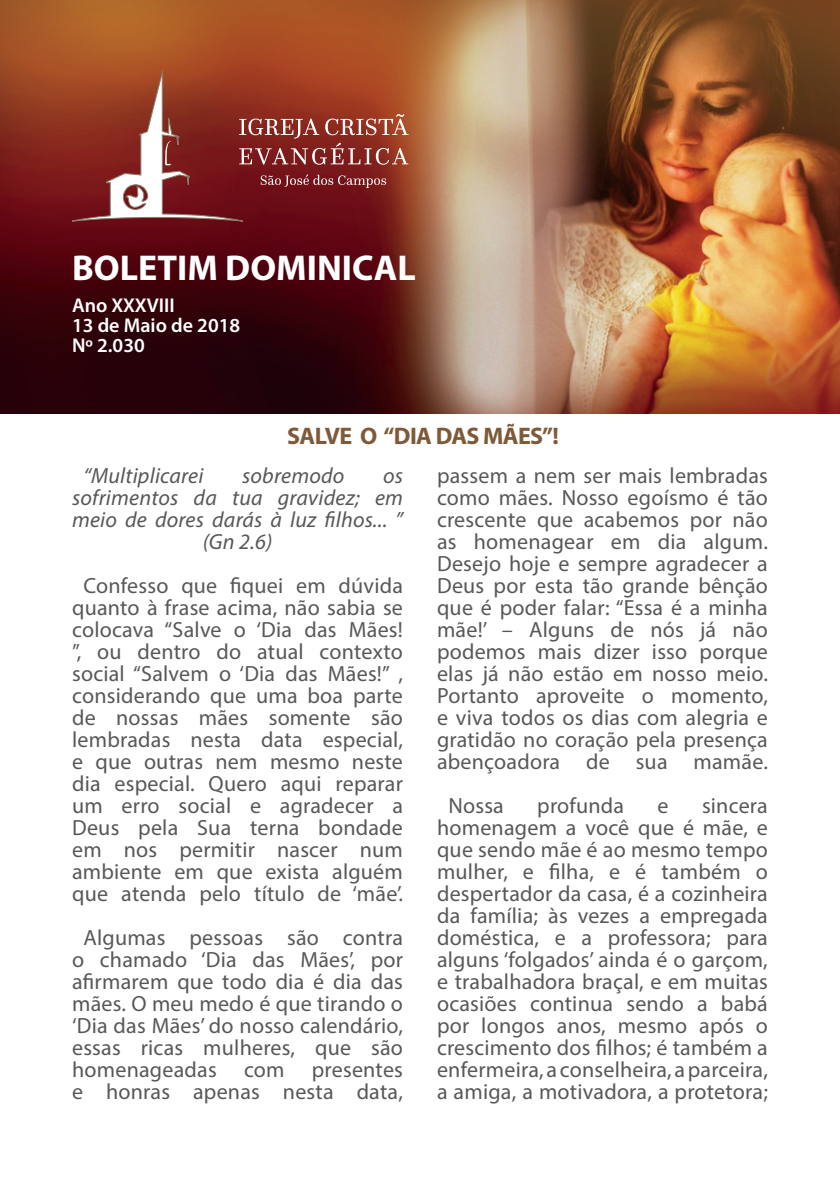
<style>
.page{position:relative;width:840px;height:1191px;background:#fff}
.page>*{position:absolute;margin:0;border:0;box-sizing:border-box;transform-origin:0 0}
.t1{font:700 36px "Myriad Pro";color:#fff}
.t2{font:700 24px "Myriad Pro";letter-spacing:-.025em;color:#7f5a38}
.t3{font:22px/22px "Myriad Pro";letter-spacing:.01em;color:#57585a;text-align:center}
.t4{font:italic 22px "Myriad Pro";letter-spacing:.01em;color:#57585a}
.t5{font:600 20px "Myriad Pro";color:#fff}
</style>
<div class="page">
<img style="left:0;top:0;width:839px;height:413px">
<svg style="left:71px;top:72px;width:337px;height:149px;background:#923e35"></svg>
<p class="t1" style="left:72px;top:244px;width:345px">BOLETIM DOMINICAL</p>
<p class="t5" style="left:72px;top:292px;width:104px">Ano XXXVIII</p>
<p class="t5" style="left:72px;top:312px;width:169px">13 de Maio de 2018</p>
<p class="t5" style="left:72px;top:332px;width:74px">Nº 2.030</p>
<p class="t2" style="left:287px;top:420px;width:273px">SALVE O “DIA DAS MÃES”!</p>
<p class="t4" style="left:83px;top:462px;width:121px">“Multiplicarei</p>
<p class="t4" style="left:242px;top:462px;width:104px">sobremodo</p>
<p class="t4" style="left:383px;top:462px;width:21px">os</p>
<p class="t4" style="left:72px;top:484px;width:332px">sofrimentos da tua gravidez; em</p>
<p class="t4" style="left:72px;top:506px;width:332px">meio de dores darás à luz filhos... ”</p>
<p class="t4" style="left:202px;top:528px;width:71px">(Gn 2.6)</p>
<p class="t3" style="left:72px;top:574px;width:332px">Confesso que fiquei em dúvida quanto à frase acima, não sabia se colocava “Salve o ‘Dia das Mães! ”, ou dentro do atual contexto social “Salvem o ‘Dia das Mães!” , considerando que uma boa parte de nossas mães somente são lembradas nesta data especial, e que outras nem mesmo neste dia especial. Quero aqui reparar um erro social e agradecer a<br>Deus pela Sua terna bondade em nos permitir nascer num ambiente em que exista alguém que atenda pelo título de ‘mãe’.</p>
<p class="t3" style="left:72px;top:926px;width:332px">Algumas pessoas são contra o chamado ‘Dia das Mães’, por afirmarem que todo dia é dia das mães. O meu medo é que tirando o ‘Dia das Mães’ do nosso calendário, essas ricas mulheres, que são homenageadas com presentes e honras apenas nesta data,</p>
<p class="t3" style="left:437px;top:464px;width:332px;text-align:justify">passem a nem ser mais lembradas como mães. Nosso egoísmo é tão crescente que acabemos por não as homenagear em dia algum.<br>Desejo hoje e sempre agradecer a Deus por esta tão grande bênção que é poder falar: “Essa é a minha mãe!’ – Alguns de nós já não podemos mais dizer isso porque elas já não estão em nosso meio.<br>Portanto aproveite o momento, e viva todos os dias com alegria e gratidão no coração pela presença abençoadora de sua mamãe.</p>
<p class="t3" style="left:448px;top:794px;width:57px">Nossa</p>
<p class="t3" style="left:537px;top:794px;width:88px">profunda</p>
<p class="t3" style="left:657px;top:794px;width:13px">e</p>
<p class="t3" style="left:437px;top:794px;width:332px;text-align:justify;text-indent:265px">sincera homenagem a você que é mãe, e que sendo mãe é ao mesmo tempo mulher, e filha, e é também o despertador da casa, é a cozinheira da família; às vezes a empregada doméstica, e a professora; para alguns ‘folgados’ ainda é o garçom, e trabalhadora braçal, e em muitas ocasiões continua sendo a babá por longos anos, mesmo após o crescimento dos filhos; é também a enfermeira, a conselheira, a parceira, a amiga, a motivadora, a protetora;</p>
</div>
